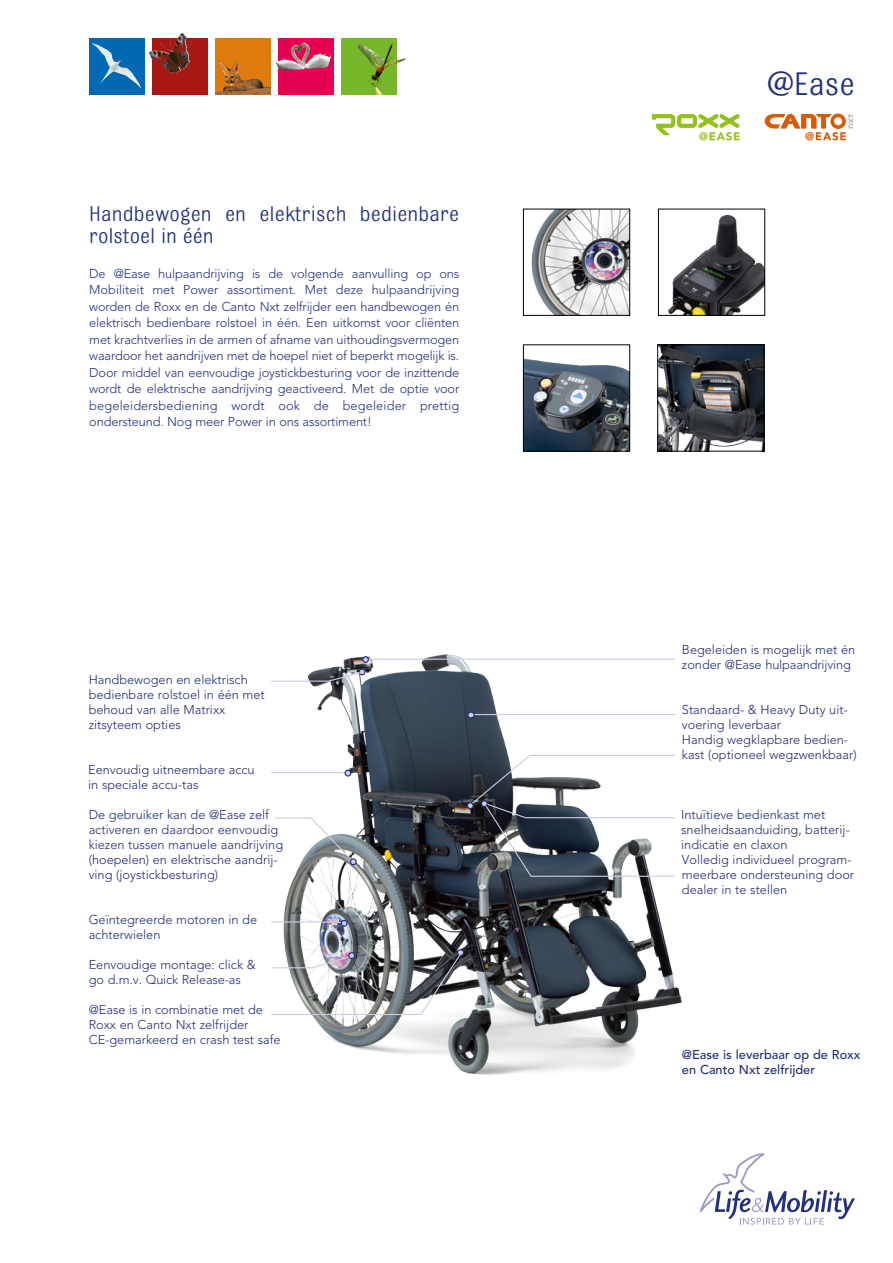
<style>
.page{position:relative;width:893px;height:1263px;background:#fff}
.page>*{position:absolute;margin:0;border:0;box-sizing:border-box;transform-origin:0 0}
.t1{font:34.5px "Bulldog Std";color:#22317f}
.t2{font:22.5px/22.5px "Bulldog Std";letter-spacing:.005em;color:#22317f}
.t3{font:300 12.75px/15px "Avenir LT Std";color:#232c77}
.t4{font:300 12.75px/16.5px "Avenir LT Std";letter-spacing:-.01em;color:#22317f;text-align:justify}
.t5{font:500 12.75px/15px "Avenir LT Std";color:#232c77}
.s1{color:#22317f}
</style>
<div class="page">
<div style="left:89px;top:38px;width:56px;height:57px;background:#0069b4"></div>
<svg style="left:152px;top:38px;width:56px;height:57px;fill:#a81815"></svg>
<div style="left:215px;top:38px;width:56px;height:57px;background:#df7a0e"></div>
<svg style="left:278px;top:38px;width:56px;height:57px;fill:#e50051"></svg>
<div style="left:341px;top:38px;width:56px;height:57px;background:#76b82a"></div>
<img style="left:159px;top:33px;width:23px;height:19px">
<img style="left:215px;top:61px;width:56px;height:34px">
<img style="left:283px;top:44px;width:23px;height:20px">
<img style="left:358px;top:43px;width:48px;height:52px">
<img style="left:91px;top:43px;width:50px;height:46px">
<svg style="left:700px;top:1153px;width:155px;height:72px"></svg>
<img style="left:659px;top:346px;width:103px;height:103px">
<div style="left:657px;top:344px;width:107px;height:107px;border:1px solid #000"></div>
<img style="left:668px;top:215px;width:95px;height:99px">
<div style="left:658px;top:209px;width:107px;height:107px;border:1px solid #000"></div>
<img style="left:525px;top:358px;width:103px;height:91px">
<div style="left:523px;top:344px;width:107px;height:107px;border:1px solid #000"></div>
<img style="left:531px;top:211px;width:97px;height:103px">
<div style="left:523px;top:209px;width:107px;height:107px;border:1px solid #000"></div>
<img style="left:272px;top:654px;width:410px;height:421px">
<div style="left:457px;top:949px;width:7px;height:7px;border:1px solid #232c77;border-radius:50%"></div>
<hr style="left:471px;top:714px;width:205px;height:1px;background:#cdcbe3">
<svg style="left:468px;top:713px;width:6px;height:5px"></svg>
<div style="left:467px;top:711px;width:8px;height:7px;border:1px solid #232c77;border-radius:50%"></div>
<hr style="left:271px;top:772px;width:77px;height:1px;background:#cdcbe3">
<div style="left:344px;top:770px;width:7px;height:6px;border:1px solid #232c77;border-radius:50%"></div>
<hr style="left:366px;top:659px;width:309px;height:1px;background:#cdcbe3">
<div style="left:362px;top:656px;width:7px;height:7px;border:1px solid #232c77;border-radius:50%"></div>
<svg style="left:271px;top:920px;width:76px;height:6px"></svg>
<div style="left:341px;top:920px;width:7px;height:7px;border:1px solid #232c77;border-radius:50%"></div>
<svg style="left:271px;top:950px;width:193px;height:65px"></svg>
<div style="left:348px;top:952px;width:7px;height:7px;border:1px solid #232c77;border-radius:50%"></div>
<svg style="left:274px;top:817px;width:82px;height:48px"></svg>
<div style="left:350px;top:858px;width:7px;height:7px;border:1px solid #232c77;border-radius:50%"></div>
<div style="left:359px;top:668px;width:6px;height:7px;border:1px solid #232c77;border-radius:50%"></div>
<svg style="left:271px;top:669px;width:94px;height:13px"></svg>
<svg style="left:467px;top:754px;width:209px;height:123px"></svg>
<div style="left:467px;top:802px;width:7px;height:7px;border:1px solid #232c77;border-radius:50%"></div>
<svg style="left:764px;top:113px;width:89px;height:28px"></svg>
<svg style="left:651px;top:114px;width:89px;height:27px"></svg>
<h2 class="t2" style="left:89px;top:203px;width:371px">Handbewogen en elektrisch bedienbare rolstoel in één</h2>
<p class="t4" style="left:89px;top:265px;width:372px">De @Ease hulpaandrijving is de volgende aanvulling op ons Mobiliteit met Power assortiment. Met deze hulpaandrijving worden de Roxx en de Canto Nxt zelfrijder een handbewogen én elektrisch bedienbare rolstoel in één. Een uitkomst voor cliënten met krachtverlies in de armen of afname van uithoudingsvermogen waardoor het aandrijven met de hoepel niet of beperkt mogelijk is.<br>Door middel van eenvoudige joystickbesturing voor de inzittende wordt de elektrische aandrijving geactiveerd. Met de optie voor begeleidersbediening wordt ook de begeleider prettig ondersteund. Nog meer Power in ons assortiment!</p>
<p class="t3" style="left:89px;top:672px;width:178px">Handbewogen en elektrisch bedienbare rolstoel in één met behoud van alle Matrixx zitsyteem opties</p>
<p class="t3" style="left:88px;top:762px;width:168px">Eenvoudig uitneembare accu in speciale accu-tas</p>
<p class="t3" style="left:89px;top:807px;width:196px">De gebruiker kan de @Ease zelf activeren en daardoor eenvoudig kiezen tussen manuele aandrijving (hoepelen) en elektrische aandrij&shy;ving (joystickbesturing)</p>
<p class="t3" style="left:89px;top:912px;width:170px">Geïntegreerde motoren in de achterwielen</p>
<p class="t3" style="left:89px;top:957px;width:169px">Eenvoudige montage: click &amp; go d.m.v. <span class="s1">Quick Release-as</span></p>
<p class="t3" style="left:89px;top:1002px;width:193px">@Ease is in combinatie met de<br>Roxx en Canto Nxt zelfrijder<br>CE-gemarkeerd en crash test safe</p>
<h1 class="t1" style="left:767px;top:66px;width:89px">@Ease</h1>
<p class="t3" style="left:682px;top:642px;width:175px">Begeleiden is mogelijk met én zonder @Ease <span class="s1">hulpaandrijving</span></p>
<p class="t3" style="left:682px;top:702px;width:167px">Standaard- &amp; Heavy Duty uit&shy;voering leverbaar</p>
<p class="t3" style="left:682px;top:732px;width:176px">Handig wegklapbare bedien&shy;kast (optioneel wegzwenkbaar)</p>
<p class="t3" style="left:681px;top:807px;width:170px">Intuïtieve bedienkast met snelheidsaanduiding, batterij&shy;indicatie en claxon</p>
<p class="t3" style="left:682px;top:852px;width:174px">Volledig individueel program&shy;meerbare ondersteuning door dealer in te stellen</p>
<p class="t5" style="left:682px;top:1047px;width:180px">@Ease is leverbaar op de Roxx en Canto Nxt zelfrijder</p>
</div>
